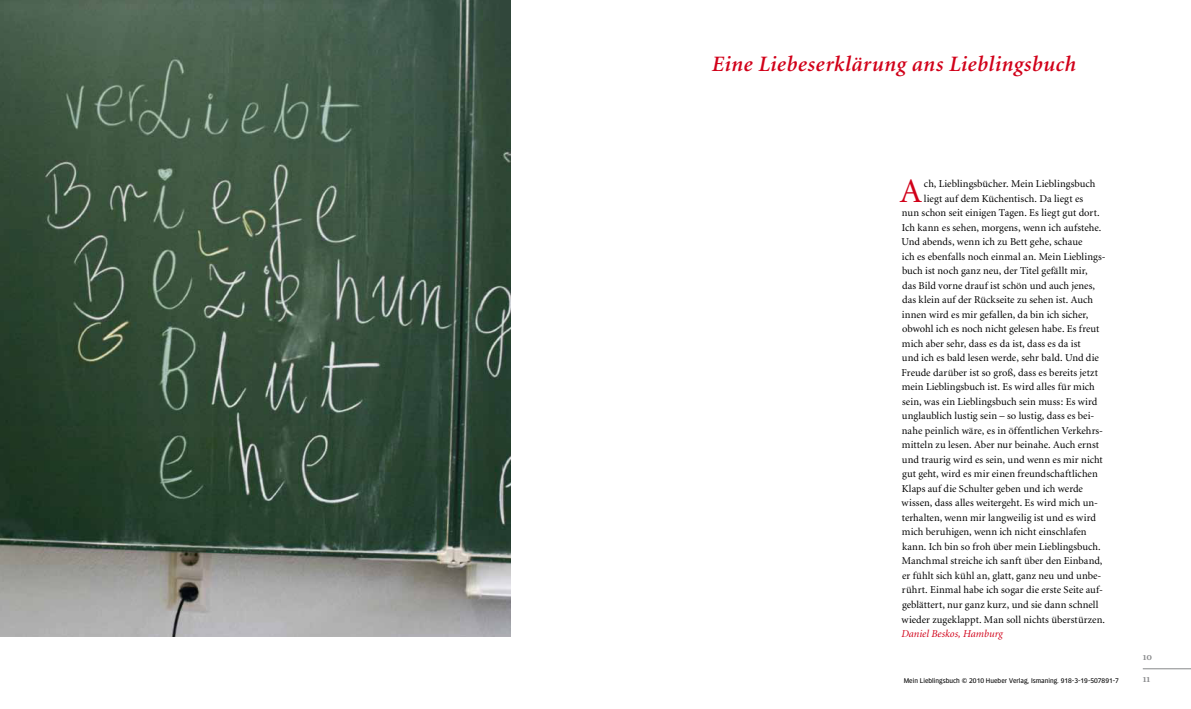
<style>
.page{position:relative;width:1191px;height:709px;background:#fff}
.page>*{position:absolute;margin:0;border:0;box-sizing:border-box;transform-origin:0 0}
.t1{font:34.4px "Minion";color:#d10019}
.t2{font:italic 600 22px "Minion";letter-spacing:.025em;color:#d10019}
.t3{font:600 11px/22px "Minion Exp";color:#87888a}
.t4{font:10.5px "Minion";letter-spacing:.005em;color:#000}
.t5{font:italic 10.5px "Minion";letter-spacing:.005em;color:#d10019}
.t6{font:7px "Forward Sans";color:#000}
</style>
<div class="page">
<hr style="left:1142px;top:668px;width:48px;height:1px;background:#87888a">
<img style="left:0;top:0;width:510px;height:637px">
<h2 class="t2" style="left:711px;top:56px;width:366px">Eine Liebeserklärung ans Lieblingsbuch</h2>
<h1 class="t1" style="left:899px;top:177px;width:24px">A</h1>
<p class="t4" style="left:924px;top:180px;width:173px">ch, Lieblingsbücher. Mein Lieblingsbuch</p>
<p class="t4" style="left:924px;top:194px;width:161px">liegt auf dem Küchentisch. Da liegt es</p>
<p class="t4" style="left:902px;top:209px;width:199px">nun schon seit einigen Tagen. Es liegt gut dort.</p>
<p class="t4" style="left:901px;top:223px;width:201px">Ich kann es sehen, morgens, wenn ich aufstehe.</p>
<p class="t4" style="left:901px;top:238px;width:182px">Und abends, wenn ich zu Bett gehe, schaue</p>
<p class="t4" style="left:902px;top:252px;width:205px">ich es ebenfalls noch einmal an. Mein Lieblings-</p>
<p class="t4" style="left:902px;top:267px;width:187px">buch ist noch ganz neu, der Titel gefällt mir,</p>
<p class="t4" style="left:902px;top:281px;width:195px">das Bild vorne drauf ist schön und auch jenes,</p>
<p class="t4" style="left:902px;top:296px;width:192px">das klein auf der Rückseite zu sehen ist. Auch</p>
<p class="t4" style="left:902px;top:310px;width:188px">innen wird es mir gefallen, da bin ich sicher,</p>
<p class="t4" style="left:902px;top:325px;width:199px">obwohl ich es noch nicht gelesen habe. Es freut</p>
<p class="t4" style="left:902px;top:339px;width:180px">mich aber sehr, dass es da ist, dass es da ist</p>
<p class="t4" style="left:902px;top:354px;width:198px">und ich es bald lesen werde, sehr bald. Und die</p>
<p class="t4" style="left:901px;top:368px;width:198px">Freude darüber ist so groß, dass es bereits jetzt</p>
<p class="t4" style="left:902px;top:383px;width:194px">mein Lieblingsbuch ist. Es wird alles für mich</p>
<p class="t4" style="left:902px;top:397px;width:197px">sein, was ein Lieblingsbuch sein muss: Es wird</p>
<p class="t4" style="left:902px;top:412px;width:194px">unglaublich lustig sein – so lustig, dass es bei-</p>
<p class="t4" style="left:902px;top:426px;width:203px">nahe peinlich wäre, es in öffentlichen Verkehrs-</p>
<p class="t4" style="left:902px;top:441px;width:199px">mitteln zu lesen. Aber nur beinahe. Auch ernst</p>
<p class="t4" style="left:902px;top:455px;width:202px">und traurig wird es sein, und wenn es mir nicht</p>
<p class="t4" style="left:902px;top:470px;width:197px">gut geht, wird es mir einen freundschaftlichen</p>
<p class="t4" style="left:901px;top:484px;width:183px">Klaps auf die Schulter geben und ich werde</p>
<p class="t4" style="left:901px;top:499px;width:198px">wissen, dass alles weitergeht. Es wird mich un-</p>
<p class="t4" style="left:902px;top:513px;width:196px">terhalten, wenn mir langweilig ist und es wird</p>
<p class="t4" style="left:902px;top:528px;width:186px">mich beruhigen, wenn ich nicht einschlafen</p>
<p class="t4" style="left:902px;top:542px;width:200px">kann. Ich bin so froh über mein Lieblingsbuch.</p>
<p class="t4" style="left:901px;top:557px;width:202px">Manchmal streiche ich sanft über den Einband,</p>
<p class="t4" style="left:902px;top:571px;width:201px">er fühlt sich kühl an, glatt, ganz neu und unbe-</p>
<p class="t4" style="left:902px;top:586px;width:202px">rührt. Einmal habe ich sogar die erste Seite auf-</p>
<p class="t4" style="left:902px;top:600px;width:198px">geblättert, nur ganz kurz, und sie dann schnell</p>
<p class="t4" style="left:901px;top:615px;width:205px">wieder zugeklappt. Man soll nichts überstürzen.</p>
<p class="t5" style="left:901px;top:629px;width:103px">Daniel Beskos, Hamburg</p>
<p class="t6" style="left:903px;top:677px;width:217px">Mein Lieblingsbuch © 2010 Hueber Verlag, Ismaning. 918-3-19-507891-7</p>
<p class="t3" style="left:1142px;top:646px;width:11px">10<br>11</p>
</div>
